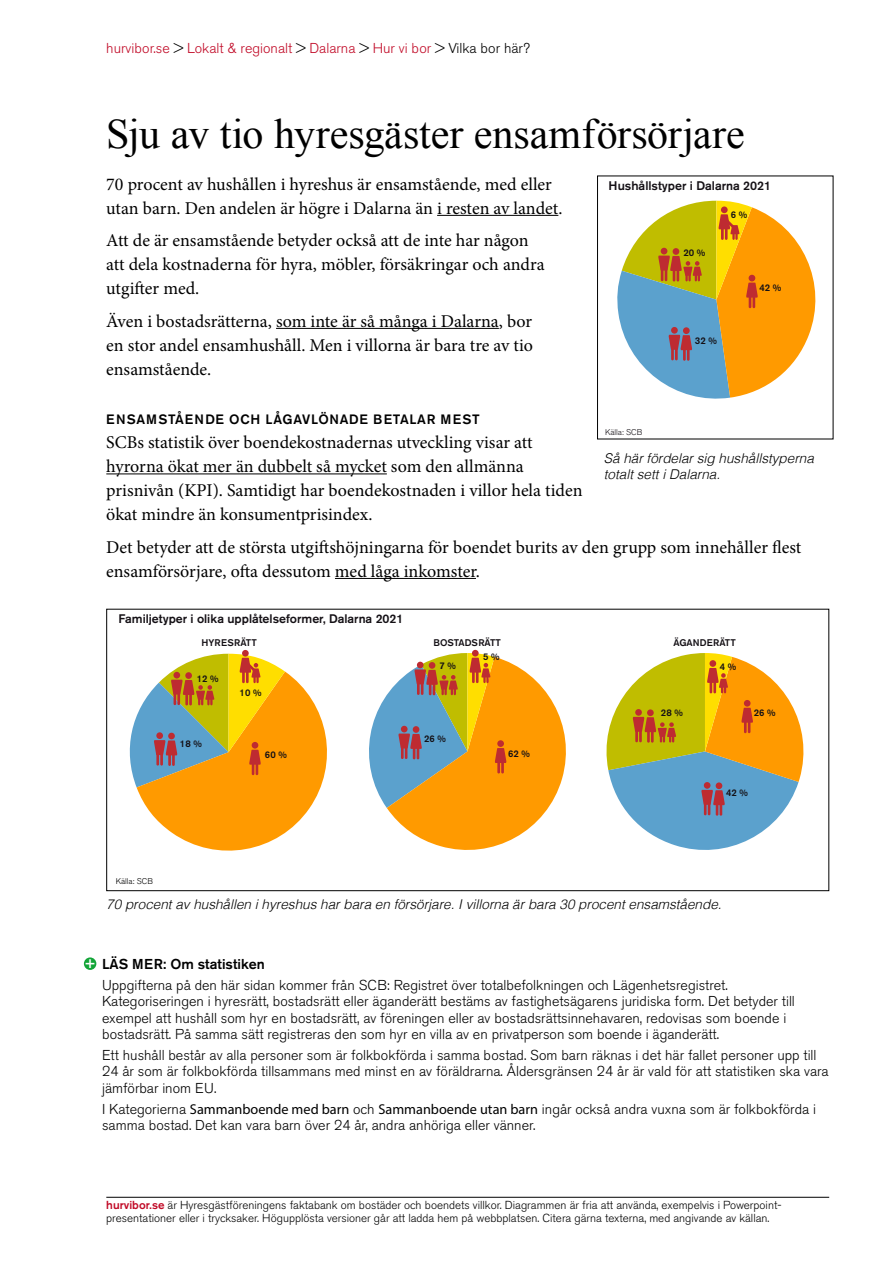
<style>
.page{position:relative;width:893px;height:1263px;background:#fff}
.page>*{position:absolute;margin:0;border:0;box-sizing:border-box;transform-origin:0 0}
.t1{font:42px "Times New Roman";letter-spacing:-.005em;color:#000}
.t2{font:18px/24px "Minion Pro";color:#000}
.t3{font:500 15px "Akzidenz Grotesk BE";color:#fff}
.t4{font:300 14.25px/16.5px "Akzidenz Grotesk BE";color:#000}
.t5{font:300 14.25px "Akzidenz Grotesk BE";color:#c10a27}
.t6{font:500 14.25px "Akzidenz Grotesk BE";color:#000}
.t7{font:italic 300 13.5px/16.5px "Helvetica";color:#000}
.t8{font:500 13.5px "Akzidenz Grotesk BE";letter-spacing:.055em;color:#000}
.t9{font:500 12.45px "Akzidenz Grotesk BE";color:#141015}
.t10{font:500 12.3px "Akzidenz Grotesk BE";color:#141015}
.t11{font:300 11.55px/13.5px "Akzidenz Grotesk BE";color:#000}
.t12{font:500 9.6px "Akzidenz Grotesk BE";color:#141015}
.t13{font:300 8.25px "Akzidenz Grotesk BE";color:#141015}
.t14{font:300 8.25px "Akzidenz Grotesk BE";color:#000}
.s1{color:#000}
.s2{font-family:"Myriad Pro";font-weight:400}
.s3{font-weight:500;color:#c10a27}
</style>
<div class="page">
<hr style="left:106px;top:1197px;width:723px;height:1px;background:#000">
<hr style="left:437px;top:215px;width:121px;height:1px;background:#000">
<hr style="left:276px;top:328px;width:223px;height:1px;background:#000">
<hr style="left:106px;top:473px;width:281px;height:1px;background:#000">
<hr style="left:335px;top:578px;width:141px;height:1px;background:#000">
<svg style="left:617px;top:201px;width:199px;height:198px"></svg>
<div style="left:242px;top:650px;width:7px;height:7px;background:#be2b31;border-radius:50%"></div>
<svg style="left:129px;top:654px;width:198px;height:197px"></svg>
<svg style="left:606px;top:653px;width:198px;height:197px"></svg>
<div style="left:472px;top:650px;width:7px;height:6px;background:#be2b31;border-radius:50%"></div>
<svg style="left:369px;top:653px;width:197px;height:197px"></svg>
<div style="left:84px;top:957px;width:12px;height:13px;background:#13a538;border-radius:50%"></div>
<p class="t5" style="left:106px;top:40px;width:425px">hurvibor.se <span class="s1">&gt;</span> Lokalt &amp; regionalt <span class="s1">&gt;</span> Dalarna <span class="s1">&gt;</span> Hur vi bor <span class="s1">&gt; Vilka bor här?</span></p>
<h1 class="t1" style="left:106px;top:106px;width:640px">Sju av tio hyresgäster ensamförsörjare</h1>
<p class="t2" style="left:106px;top:172px;width:458px">70 procent av hushållen i hyreshus är ensamstående, med eller utan barn. Den andelen är högre i Dalarna än i resten av landet.</p>
<p class="t2" style="left:106px;top:228px;width:440px">Att de är ensamstående betyder också att de inte har någon att dela kostnaderna för hyra, möbler, försäkringar och andra utgifter med.</p>
<p class="t2" style="left:106px;top:309px;width:428px;text-align:justify">Även i bostadsrätterna, som inte är så många i Dalarna, bor en stor andel ensamhushåll. Men i villorna är bara tre av tio ensamstående.</p>
<p class="t8" style="left:106px;top:411px;width:375px">ENSAMSTÅENDE OCH LÅGAVLÖNADE BETALAR MEST</p>
<p class="t2" style="left:106px;top:430px;width:478px">SCBs statistik över boendekostnadernas utveckling visar att hyrorna ökat mer än dubbelt så mycket som den allmänna prisnivån (KPI). Samtidigt har boendekostnaden i villor hela tiden ökat mindre än konsumentprisindex.</p>
<p class="t2" style="left:106px;top:535px;width:697px">Det betyder att de största utgiftshöjningarna för boendet burits av den grupp som innehåller flest ensamförsörjare, ofta dessutom med låga inkomster.</p>
<p class="t9" style="left:609px;top:178px;width:164px">Hushållstyper i Dalarna 2021</p>
<p class="t12" style="left:731px;top:209px;width:18px">6 %</p>
<p class="t12" style="left:683px;top:247px;width:23px">20 %</p>
<p class="t12" style="left:759px;top:282px;width:23px">42 %</p>
<p class="t12" style="left:695px;top:335px;width:23px">32 %</p>
<p class="t13" style="left:605px;top:427px;width:39px">Källa: SCB</p>
<p class="t7" style="left:604px;top:449px;width:212px">Så här fördelar sig hushållstyperna totalt sett i Dalarna.</p>
<p class="t10" style="left:118px;top:611px;width:286px">Familjetyper i olika upplåtelseformer, Dalarna 2021</p>
<p class="t12" style="left:201px;top:636px;width:57px">HYRESRÄTT</p>
<p class="t12" style="left:433px;top:636px;width:69px">BOSTADSRÄTT</p>
<p class="t12" style="left:673px;top:636px;width:64px">ÄGANDERÄTT</p>
<p class="t12" style="left:197px;top:672px;width:23px">12 %</p>
<p class="t12" style="left:180px;top:738px;width:24px">18 %</p>
<p class="t12" style="left:240px;top:687px;width:24px">10 %</p>
<p class="t12" style="left:265px;top:749px;width:24px">60 %</p>
<p class="t14" style="left:116px;top:877px;width:39px">Källa: SCB</p>
<p class="t12" style="left:439px;top:659px;width:18px">7 %</p>
<p class="t12" style="left:424px;top:733px;width:23px">26 %</p>
<p class="t12" style="left:483px;top:650px;width:18px">5 %</p>
<p class="t12" style="left:508px;top:748px;width:23px">62 %</p>
<p class="t12" style="left:720px;top:660px;width:18px">4 %</p>
<p class="t12" style="left:661px;top:707px;width:23px">28 %</p>
<p class="t12" style="left:754px;top:707px;width:23px">26 %</p>
<p class="t12" style="left:726px;top:787px;width:23px">42 %</p>
<p class="t7" style="left:106px;top:896px;width:617px">70 procent av hushållen i hyreshus har bara en försörjare. I villorna är bara 30 procent ensamstående.</p>
<p class="t6" style="left:102px;top:955px;width:164px">LÄS MER: Om statistiken</p>
<p class="t4" style="left:102px;top:977px;width:694px">Uppgifterna på den här sidan kommer från SCB: Registret över totalbefolkningen och Lägenhetsregistret.<br>Kategoriseringen i hyresrätt, bostadsrätt eller äganderätt bestäms av fastighetsägarens juridiska form. Det betyder till exempel att hushåll som hyr en bostadsrätt, av föreningen eller av bostadsrättsinnehavaren, redovisas som boende i bostadsrätt. På samma sätt registreras den som hyr en villa av en privatperson som boende i äganderätt.</p>
<p class="t4" style="left:102px;top:1047px;width:728px">Ett hushåll består av alla personer som är folkbokförda i samma bostad. Som barn räknas i det här fallet personer upp till<br>24 år som är folkbokförda tillsammans med minst en av föräldrarna. Åldersgränsen 24 år är vald för att statistiken ska vara jämförbar inom EU.</p>
<p class="t4" style="left:102px;top:1101px;width:715px">I Kategorierna <span class="s2">Sammanboende med barn</span> och <span class="s2">Sammanboende utan barn</span> ingår också andra vuxna som är folkbokförda i samma bostad. Det kan vara barn över 24 år, andra anhöriga eller vänner.</p>
<p class="t3" style="left:85px;top:953px;width:12px">+</p>
<p class="t11" style="left:106px;top:1198px;width:677px"><span class="s3">hurvibor.se</span> är Hyresgästföreningens faktabank om bostäder och boendets villkor. Diagrammen är fria att använda, exempelvis i Powerpoint&shy;presentationer eller i trycksaker. Högupplösta versioner går att ladda hem på webbplatsen. Citera gärna texterna, med angivande av källan.</p>
</div>
